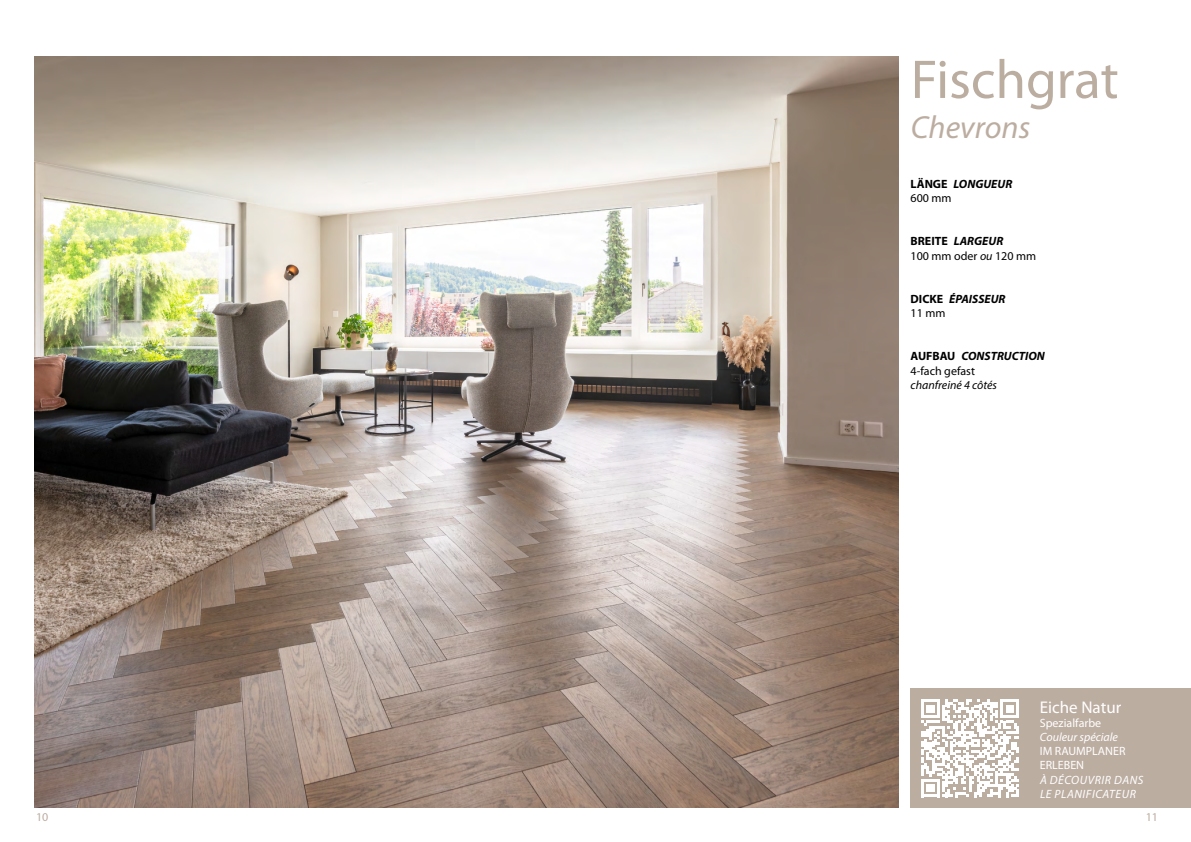
<style>
.page{position:relative;width:1191px;height:842px;background:#fff}
.page>*{position:absolute;margin:0;border:0;box-sizing:border-box;transform-origin:0 0}
.t1{font:55px "Myriad Pro";color:#bcada1}
.t2{font:italic 32px "Myriad Pro";color:#bcada1}
.t3{font:17px "Myriad Pro";color:#fff}
.t4{font:italic 700 12px/14.4px "Myriad Pro";color:#000}
.t5{font:12px/14px "Myriad Pro";color:#fff}
.t6{font:12px/14.4px "Myriad Pro";color:#000}
.t7{font:italic 12px/14.4px "Myriad Pro";letter-spacing:.045em;color:#fff}
.t8{font:italic 12px "Myriad Pro";color:#000}
.t9{font:italic 12px "Myriad Pro";color:#fff}
.t10{font:12px "Myriad Pro";color:#bcada1}
.s1{font-style:normal}
.s2{font-weight:400;font-style:normal}
.s3{font-weight:700}
.s4{font-weight:700;font-style:italic}
.s5{font-style:italic}
</style>
<div class="page">
<img style="left:34px;top:57px;width:864px;height:751px">
<div style="left:910px;top:689px;width:281px;height:119px;background:#bcada1"></div>
<svg style="left:921px;top:699px;width:98px;height:98px"></svg>
<h1 class="t1" style="left:911px;top:46px;width:209px">Fischgrat</h1>
<h2 class="t2" style="left:911px;top:107px;width:121px">Chevrons</h2>
<p class="t4" style="left:910px;top:176px;width:103px"><span class="s1">LÄNGE</span> LONGUEUR<br><span class="s2">600 mm</span></p>
<p class="t6" style="left:910px;top:234px;width:127px"><span class="s3">BREITE</span> <span class="s4">LARGEUR<br></span>100 mm oder <span class="s5">ou</span> 120 mm</p>
<p class="t4" style="left:910px;top:291px;width:96px"><span class="s1">DICKE</span> ÉPAISSEUR<br><span class="s2">11 mm</span></p>
<p class="t4" style="left:910px;top:349px;width:136px"><span class="s1">AUFBAU</span> CONSTRUCTION<br><span class="s2">4-fach gefast</span></p>
<p class="t8" style="left:910px;top:378px;width:88px">chanfreiné 4 côtés</p>
<h3 class="t3" style="left:1040px;top:697px;width:83px">Eiche Natur</h3>
<p class="t5" style="left:1040px;top:716px;width:63px">Spezialfarbe</p>
<p class="t9" style="left:1040px;top:729px;width:80px">Couleur spéciale</p>
<p class="t5" style="left:1040px;top:744px;width:87px">IM RAUMPLANER<br>ERLEBEN</p>
<p class="t7" style="left:1040px;top:772px;width:105px">À DÉCOUVRIR DANS<br>LE PLANIFICATEUR</p>
<p class="t10" style="left:36px;top:809px;width:14px">10</p>
<p class="t10" style="left:1145px;top:809px;width:14px">11</p>
</div>
